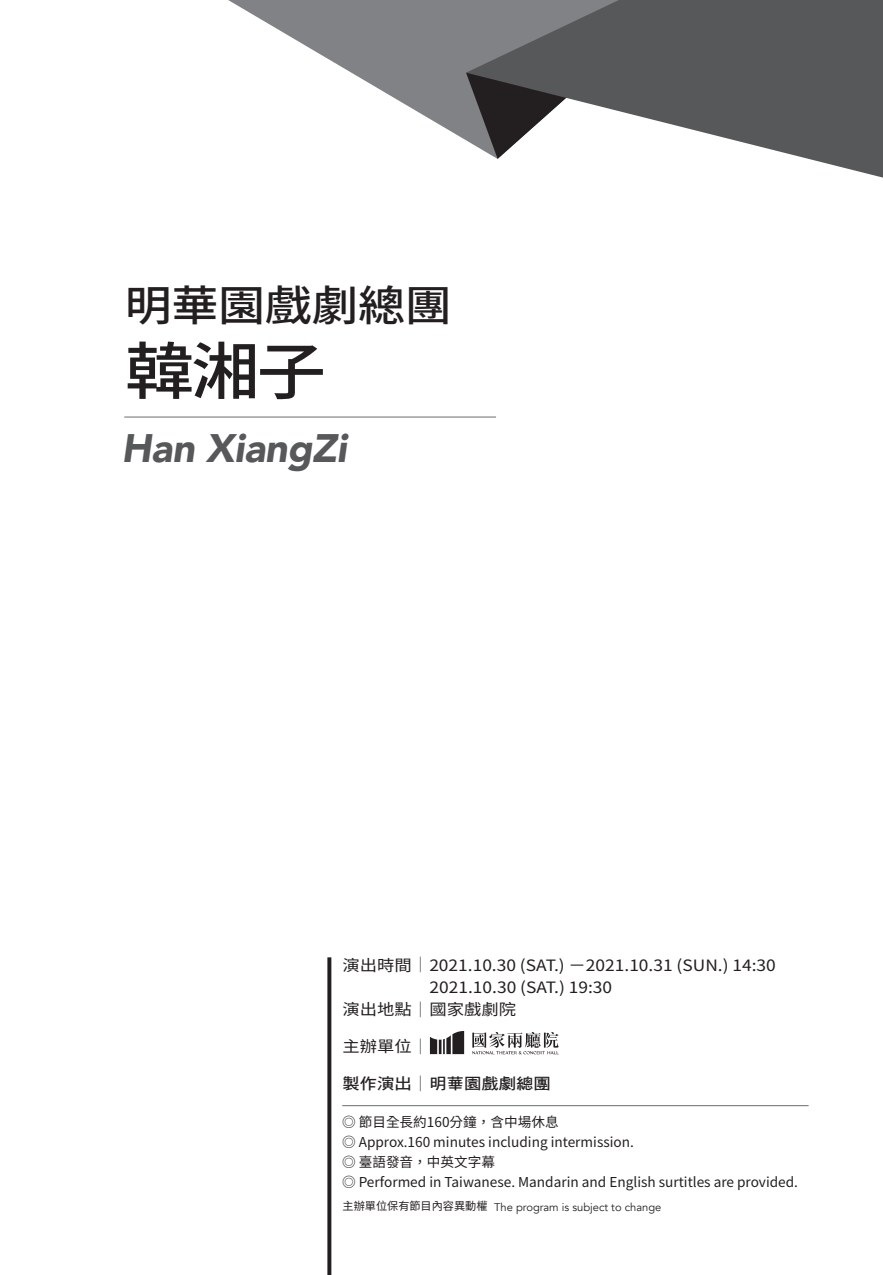
<style>
.page{position:relative;width:883px;height:1275px;background:#fff}
.page>*{position:absolute;margin:0;border:0;box-sizing:border-box;transform-origin:0 0}
.t1{font:500 62.48px "Noto Sans CJ Ktc";color:#231f20;scale:1.11 1}
.t2{font:500 42.35px "Noto Sans CJ Ktc";letter-spacing:-.01em;color:#231f20;scale:1.11 1}
.t3{font:italic 900 39.73px "Avenir";letter-spacing:-.01em;color:#57585a}
.t4{font:15.58px "Noto Sans CJ Ktc";color:#231f20;scale:1.11 1}
.t5{font:15.58px "DF Hei Std W7";color:#231f20;scale:1.11 1}
.t6{font:13.65px/19.8px "Noto Sans CJ Ktc";color:#231f20}
.t7{font:11.2px "Avenir";color:#231f20}
.s1{font-family:"DF Hei Std W7"}
.s2{font-family:"Noto Sans CJ Ktc"}
</style>
<div class="page">
<svg style="left:228px;top:0;width:238px;height:140px"></svg>
<svg style="left:466px;top:0;width:417px;height:178px;fill:#57585a"></svg>
<hr style="left:124px;top:417px;width:372px;height:1px;background:#6c6d70">
<svg style="left:327px;top:957px;width:4px;height:318px"></svg>
<hr style="left:342px;top:1105px;width:467px;height:1px;background:#6c6d70">
<img style="left:429px;top:1031px;width:130px;height:24px">
<h2 class="t2" style="left:125px;top:282px;width:338px">明華園戲劇總團　</h2>
<h1 class="t1" style="left:125px;top:336px;width:183px">韓湘子</h1>
<h3 class="t3" style="left:122px;top:415px;width:227px">Han XiangZi</h3>
<p class="t4" style="left:343px;top:956px;width:392px">演出時間<span class="s1">│</span>2021.10.30 (SAT.) －2021.10.31 (SUN.) 14:30</p>
<p class="t4" style="left:366px;top:978px;width:223px">　　　 2021.10.30 (SAT.) 19:30</p>
<p class="t4" style="left:343px;top:1001px;width:158px">演出地點<span class="s1">│</span>國家戲劇院</p>
<p class="t4" style="left:343px;top:1038px;width:80px">主辦單位<span class="s1">│</span></p>
<p class="t5" style="left:343px;top:1075px;width:189px">製作演出│明華園戲劇總團</p>
<p class="t6" style="left:342px;top:1112px;width:458px">◎ 節目全長約160分鐘，含中場休息<br>◎ Approx.160 minutes including intermission.<br>◎ 臺語發音，中英文字幕<br>◎ Performed in Taiwanese. Mandarin and English surtitles are provided.</p>
<p class="t7" style="left:343px;top:1200px;width:320px"><span class="s2">主辦單位保有節目內容異動權</span> The program is subject to change</p>
</div>
